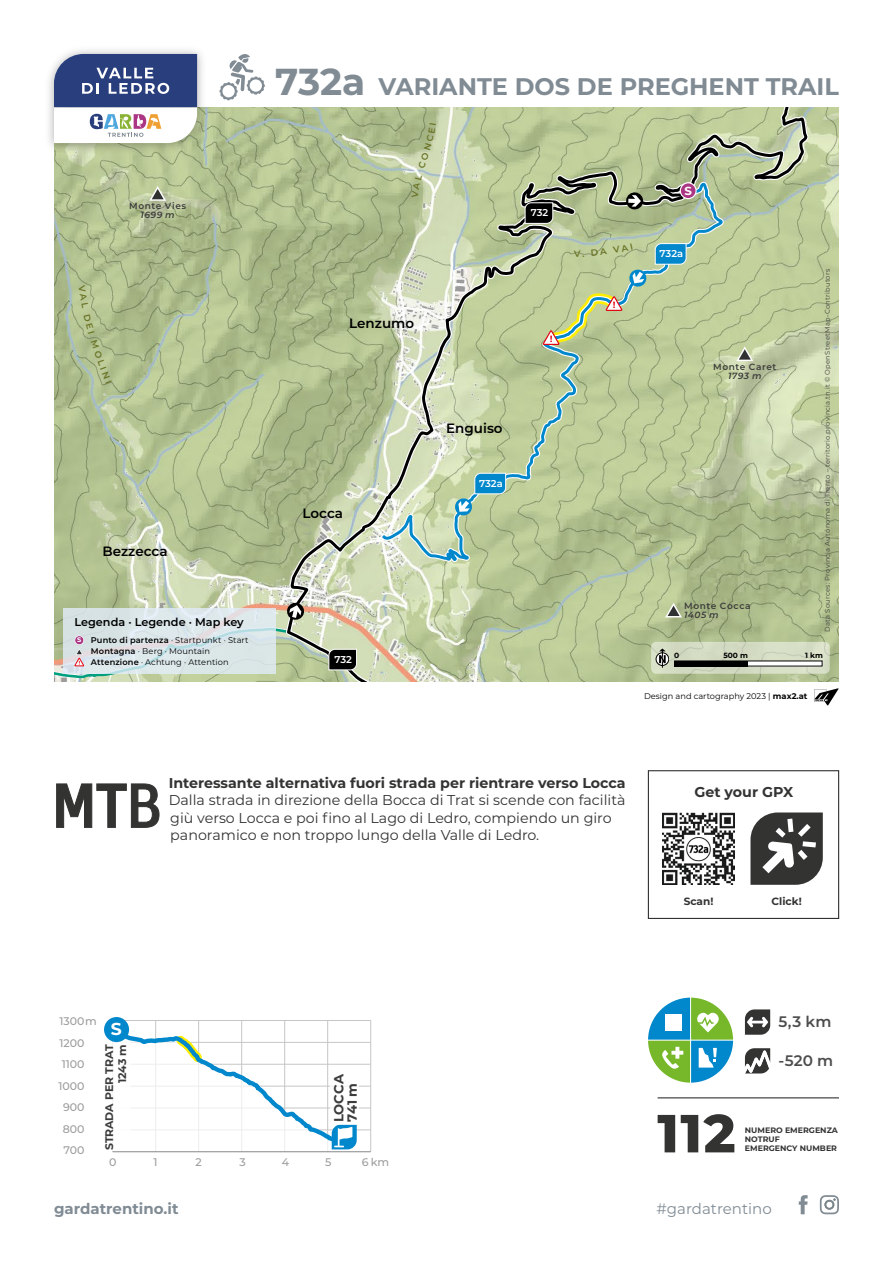
<style>
.page{position:relative;width:893px;height:1263px;background:#fff}
.page>*{position:absolute;margin:0;border:0;box-sizing:border-box;transform-origin:0 0}
.t1{font:700 24px "Montserrat";color:#808b94}
.t2{font:700 17.25px "Montserrat";color:#fff}
.t3{font:600 15.3px "Montserrat";color:#4e4d4d}
.t4{font:700 15px "Montserrat";color:#808b94}
.t5{font:15px "Montserrat";color:#808b94}
.t6{font:14.25px/17.1px "Montserrat";color:#333332}
.t7{font:700 14.25px "Montserrat";color:#333332}
.t8{font:600 13.5px "Montserrat";color:#000}
.t9{font:700 13.2px/13.2px "Montserrat";letter-spacing:-.005em;color:#3c3c3b}
.t10{font:700 11.7px "Montserrat";color:#fff}
.t11{font:600 11.25px "Montserrat";color:#000}
.t12{font:500 11.1px "Montserrat";letter-spacing:-.005em;color:#9d9d9c}
.t13{font:700 11.1px/13.2px "Montserrat";letter-spacing:-.005em;color:#3c3c3b;text-align:right}
.t14{font:700 10.5px "Montserrat";color:#333332}
.t15{font:600 9.9px "Montserrat";letter-spacing:-.005em;color:#fff}
.t16{font:600 9px "Montserrat";letter-spacing:.07em;color:#3c3c3b}
.t17{font:italic 600 9px "Montserrat";letter-spacing:.055em;color:#3c3c3b}
.t18{font:8.25px/10.9px "Montserrat";letter-spacing:.005em;color:#000}
.t19{font:700 7.95px/9.3px "Montserrat";color:#333332}
.t20{font:700 7.5px "Montserrat";color:#000}
.t21{font:6.75px "Montserrat";letter-spacing:.03em;color:#3c3c3b}
.s1{font-size:37.5px}
.s2{font-weight:700;font-size:6.6px;color:#fff}
.s3{font-weight:600}
.s4{font-weight:700}
</style>
<div class="page">
<img style="left:54px;top:107px;width:228px;height:492px">
<svg style="left:285px;top:107px;width:554px;height:495px;background:#b8c69b"></svg>
<svg style="left:736px;top:346px;width:17px;height:15px"></svg>
<svg style="left:654px;top:243px;width:33px;height:22px"></svg>
<svg style="left:454px;top:472px;width:52px;height:44px;background:#88bcb5"></svg>
<svg style="left:541px;top:269px;width:106px;height:83px;background:#b8c897"></svg>
<svg style="left:626px;top:192px;width:18px;height:18px"></svg>
<svg style="left:524px;top:202px;width:29px;height:22px"></svg>
<svg style="left:149px;top:186px;width:17px;height:15px"></svg>
<svg style="left:680px;top:182px;width:17px;height:17px"></svg>
<svg style="left:814px;top:688px;width:24px;height:18px"></svg>
<svg style="left:54px;top:602px;width:785px;height:79px;background:#c2ccaf"></svg>
<div style="left:674px;top:661px;width:74px;height:5px;background:#000"></div>
<div style="left:748px;top:661px;width:75px;height:5px;background:#fff"></div>
<div style="left:674px;top:660px;width:149px;height:6px;border:1px solid #000"></div>
<hr style="left:113px;top:1020px;width:258px;height:1px;background:#c6c6c6">
<hr style="left:113px;top:1042px;width:258px;height:1px;background:#c6c6c6">
<hr style="left:113px;top:1064px;width:258px;height:1px;background:#c6c6c6">
<hr style="left:113px;top:1086px;width:258px;height:1px;background:#c6c6c6">
<hr style="left:113px;top:1108px;width:258px;height:1px;background:#c6c6c6">
<hr style="left:113px;top:1129px;width:258px;height:1px;background:#c6c6c6">
<hr style="left:327px;top:1020px;width:1px;height:132px;background:#c6c6c6">
<hr style="left:370px;top:1020px;width:1px;height:132px;background:#c6c6c6">
<hr style="left:284px;top:1020px;width:1px;height:132px;background:#c6c6c6">
<hr style="left:241px;top:1020px;width:1px;height:132px;background:#c6c6c6">
<hr style="left:198px;top:1020px;width:1px;height:132px;background:#c6c6c6">
<hr style="left:155px;top:1020px;width:1px;height:132px;background:#c6c6c6">
<svg style="left:107px;top:1028px;width:250px;height:124px"></svg>
<div style="left:104px;top:1017px;width:25px;height:25px;background:#0087cc;border-radius:50%"></div>
<hr style="left:113px;top:1151px;width:258px;height:1px;background:#878787">
<div style="left:330px;top:1071px;width:28px;height:53px;background:#fff"></div>
<svg style="left:745px;top:1009px;width:25px;height:26px"></svg>
<svg style="left:745px;top:1048px;width:25px;height:25px"></svg>
<svg style="left:658px;top:1114px;width:76px;height:38px"></svg>
<hr style="left:658px;top:1097px;width:181px;height:1px;background:#333332">
<img style="left:662px;top:812px;width:73px;height:73px">
<svg style="left:750px;top:812px;width:73px;height:73px"></svg>
<div style="left:648px;top:770px;width:191px;height:149px;border:1px solid #333332"></div>
<svg style="left:648px;top:997px;width:85px;height:86px"></svg>
<div style="left:665px;top:1014px;width:16px;height:17px;background:#fff"></div>
<svg style="left:56px;top:783px;width:104px;height:45px"></svg>
<img style="left:49px;top:50px;width:161px;height:107px">
<svg style="left:54px;top:54px;width:143px;height:89px"></svg>
<svg style="left:220px;top:54px;width:45px;height:46px"></svg>
<svg style="left:799px;top:1195px;width:9px;height:19px"></svg>
<svg style="left:820px;top:1195px;width:19px;height:19px"></svg>
<svg style="left:78px;top:284px;width:11px;height:24px"></svg>
<svg style="left:84px;top:314px;width:11px;height:20px"></svg>
<svg style="left:91px;top:340px;width:21px;height:44px"></svg>
<svg style="left:412px;top:123px;width:24px;height:75px;background:#becaa4"></svg>
<svg style="left:574px;top:251px;width:10px;height:6px"></svg>
<svg style="left:591px;top:248px;width:16px;height:8px"></svg>
<svg style="left:613px;top:243px;width:20px;height:10px"></svg>
<h1 class="t1" style="left:275px;top:69px;width:565px"><span class="s1">732a</span> VARIANTE DOS DE PREGHENT TRAIL</h1>
<p class="t16" style="left:129px;top:200px;width:59px">Monte Vies</p>
<p class="t17" style="left:141px;top:209px;width:36px">1699 m</p>
<p class="t8" style="left:103px;top:541px;width:67px">Bezzecca</p>
<p class="t11" style="left:75px;top:614px;width:171px">Legenda · Legende · Map key</p>
<p class="t18" style="left:91px;top:634px;width:159px;text-indent:-14px"><span class="s2">S</span> <span class="s3">Punto di partenza</span> · Startpunkt · Start<br><span class="s3">Montagna</span> · Berg · Mountain<br><span class="s3">Attenzione</span> · Achtung · Attention</p>
<p class="t15" style="left:531px;top:206px;width:19px">732</p>
<p class="t8" style="left:349px;top:313px;width:67px">Lenzumo</p>
<p class="t8" style="left:303px;top:503px;width:42px">Locca</p>
<p class="t8" style="left:446px;top:418px;width:58px">Enguiso</p>
<p class="t15" style="left:479px;top:476px;width:25px">732a</p>
<p class="t15" style="left:335px;top:652px;width:19px">732</p>
<p class="t10" style="left:684px;top:182px;width:9px">S</p>
<p class="t15" style="left:660px;top:247px;width:25px">732a</p>
<p class="t16" style="left:713px;top:360px;width:65px">Monte Caret</p>
<p class="t17" style="left:728px;top:369px;width:35px">1793 m</p>
<p class="t16" style="left:684px;top:600px;width:68px">Monte Cocca</p>
<p class="t17" style="left:684px;top:609px;width:36px">1405 m</p>
<p class="t21" style="left:823px;top:632px;width:364px;rotate:-90deg">Data Sources: Provincia Autónoma di Trento – territorio.provincia.tn.it © OpenStreetMap-Contributors</p>
<p class="t20" style="left:674px;top:650px;width:7px">0</p>
<p class="t20" style="left:723px;top:650px;width:26px">500 m</p>
<p class="t20" style="left:805px;top:650px;width:19px">1 km</p>
<p class="t18" style="left:644px;top:690px;width:165px">Design and cartography 2023 | <span class="s4">max2.at</span></p>
<p class="t7" style="left:169px;top:773px;width:458px">Interessante alternativa fuori strada per rientrare verso Locca</p>
<p class="t6" style="left:169px;top:791px;width:458px">Dalla strada in direzione della Bocca di Trat si scende con facilità giù verso Locca e poi fino al Lago di Ledro, compiendo un giro panoramico e non troppo lungo della Valle di Ledro.</p>
<p class="t7" style="left:694px;top:782px;width:101px">Get your GPX</p>
<p class="t14" style="left:684px;top:894px;width:31px">Scan!</p>
<p class="t14" style="left:772px;top:894px;width:32px">Click!</p>
<p class="t12" style="left:60px;top:1013px;width:39px">1300m</p>
<p class="t12" style="left:60px;top:1035px;width:26px">1200</p>
<p class="t12" style="left:62px;top:1056px;width:24px">1100</p>
<p class="t12" style="left:59px;top:1078px;width:27px">1000</p>
<p class="t12" style="left:63px;top:1099px;width:23px">900</p>
<p class="t12" style="left:63px;top:1121px;width:23px">800</p>
<p class="t12" style="left:63px;top:1143px;width:23px">700</p>
<p class="t2" style="left:111px;top:1017px;width:13px">S</p>
<p class="t13" style="left:102px;top:1150px;width:107px;rotate:-90deg">STRADA PER TRAT<br>1243 m</p>
<p class="t12" style="left:109px;top:1154px;width:9px">0</p>
<p class="t9" style="left:331px;top:1122px;width:50px;rotate:-90deg">LOCCA<br>741 m</p>
<p class="t12" style="left:153px;top:1154px;width:6px">1</p>
<p class="t12" style="left:196px;top:1154px;width:8px">2</p>
<p class="t12" style="left:239px;top:1154px;width:8px">3</p>
<p class="t12" style="left:282px;top:1154px;width:9px">4</p>
<p class="t12" style="left:325px;top:1154px;width:8px">5</p>
<p class="t12" style="left:362px;top:1154px;width:29px">6 km</p>
<p class="t3" style="left:778px;top:1011px;width:54px">5,3 km</p>
<p class="t3" style="left:778px;top:1049px;width:56px">-520 m</p>
<p class="t19" style="left:745px;top:1125px;width:95px">NUMERO EMERGENZA<br>NOTRUF<br>EMERGENCY NUMBER</p>
<p class="t4" style="left:54px;top:1198px;width:126px">gardatrentino.it</p>
<p class="t5" style="left:656px;top:1198px;width:117px">#gardatrentino</p>
</div>
